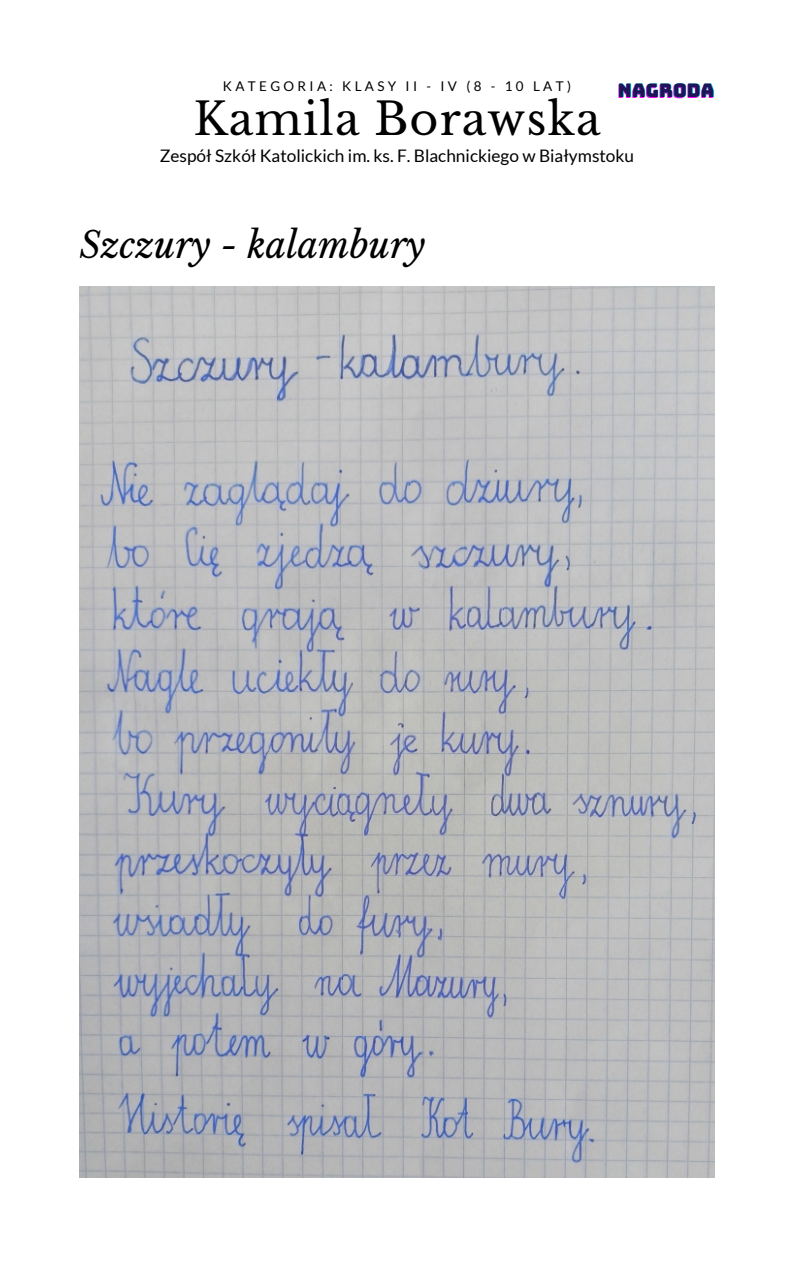
<style>
.page{position:relative;width:794px;height:1266px;background:#fff}
.page>*{position:absolute;margin:0;border:0;box-sizing:border-box;transform-origin:0 0}
.t1{font:44.25px "Libre Baskerville";letter-spacing:.025em;color:#000}
.t2{font:italic 36px "Libre Baskerville";color:#000}
.t3{font:18.75px "Bungee";color:#f0f}
.t4{font:17.25px "Lato";color:#000}
.t5{font:13.42px "Lato";letter-spacing:.25em;color:#000}
</style>
<div class="page">
<img style="left:79px;top:286px;width:635px;height:891px">
<p class="t5" style="left:223px;top:78px;width:349px">KATEGORIA: KLASY II - IV (8 - 10 LAT)</p>
<p class="t3" style="left:617px;top:81px;width:98px">NAGRODA</p>
<p class="t1" style="left:193px;top:92px;width:408px">Kamila Borawska</p>
<p class="t4" style="left:160px;top:145px;width:475px">Zespół Szkół Katolickich im. ks. F. Blachnickiego w Białymstoku</p>
<p class="t2" style="left:79px;top:223px;width:347px">Szczury - kalambury</p>
</div>
